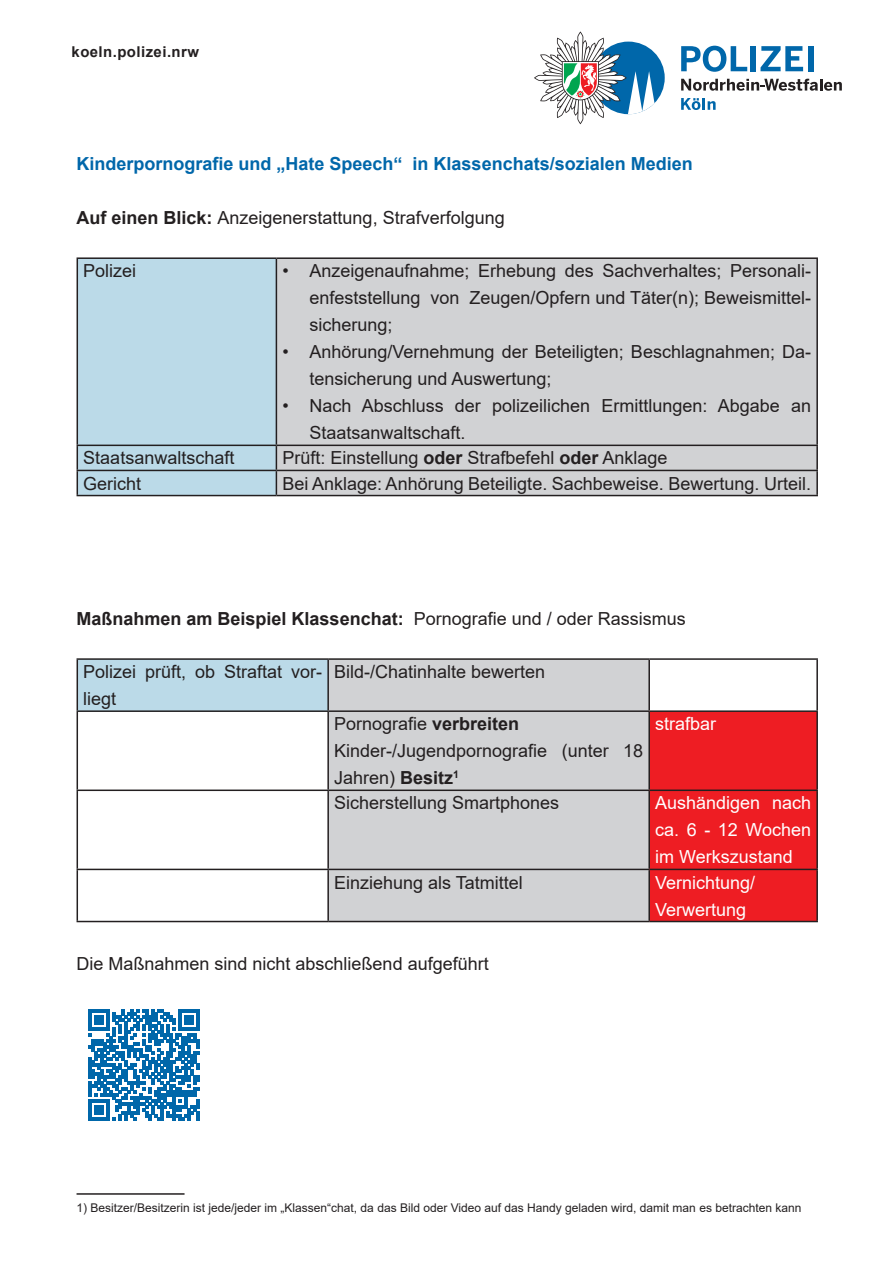
<style>
.page{position:relative;width:893px;height:1263px;background:#fff}
.page>*{position:absolute;margin:0;border:0;box-sizing:border-box;transform-origin:0 0}
.t1{font:18px/27px "Arial";color:#231f20}
.t2{font:18px/27px "Arial";color:#fff;text-align:justify}
.t3{font:700 18px "Arial";color:#0067aa}
.t4{font:700 18px "Arial";color:#231f20}
.t5{font:700 14.85px "Arial";letter-spacing:.03em;color:#231f20}
.t6{font:12px "Arial";color:#231f20}
.s1{font-weight:700}
.s2{font-weight:400}
</style>
<div class="page">
<svg style="left:681px;top:46px;width:66px;height:26px"></svg>
<div style="left:750px;top:46px;width:6px;height:25px;background:#0067aa"></div>
<svg style="left:760px;top:46px;width:43px;height:25px"></svg>
<div style="left:809px;top:46px;width:5px;height:25px;background:#0067aa"></div>
<svg style="left:681px;top:79px;width:161px;height:12px"></svg>
<svg style="left:681px;top:98px;width:35px;height:12px"></svg>
<div style="left:592px;top:42px;width:73px;height:72px;background:#0067aa;border-radius:50%"></div>
<svg style="left:534px;top:31px;width:120px;height:93px"></svg>
<div style="left:78px;top:259px;width:198px;height:236px;background:#bbdae8"></div>
<div style="left:277px;top:259px;width:539px;height:236px;background:#d1d2d4"></div>
<hr style="left:77px;top:257px;width:199px;height:2px;background:#231f20">
<hr style="left:77px;top:259px;width:1px;height:186px;background:#231f20">
<hr style="left:276px;top:257px;width:542px;height:2px;background:#231f20">
<hr style="left:276px;top:259px;width:1px;height:186px;background:#231f20">
<hr style="left:816px;top:259px;width:2px;height:186px;background:#231f20">
<hr style="left:77px;top:445px;width:199px;height:1px;background:#231f20">
<hr style="left:276px;top:445px;width:542px;height:1px;background:#231f20">
<hr style="left:816px;top:446px;width:2px;height:24px;background:#231f20">
<hr style="left:77px;top:470px;width:199px;height:1px;background:#231f20">
<svg style="left:77px;top:446px;width:1px;height:49px"></svg>
<hr style="left:276px;top:470px;width:542px;height:1px;background:#231f20">
<svg style="left:276px;top:446px;width:1px;height:49px"></svg>
<hr style="left:816px;top:471px;width:2px;height:24px;background:#231f20">
<hr style="left:77px;top:495px;width:199px;height:1px;background:#231f20">
<hr style="left:276px;top:495px;width:542px;height:1px;background:#231f20">
<div style="left:77px;top:659px;width:251px;height:52px;background:#bbdae8"></div>
<div style="left:329px;top:660px;width:319px;height:261px;background:#d1d2d4"></div>
<div style="left:650px;top:712px;width:166px;height:209px;background:#ee1d23"></div>
<hr style="left:77px;top:658px;width:251px;height:2px;background:#231f20">
<hr style="left:77px;top:660px;width:1px;height:50px;background:#231f20">
<hr style="left:328px;top:658px;width:321px;height:2px;background:#231f20">
<hr style="left:327px;top:660px;width:2px;height:50px;background:#231f20">
<hr style="left:649px;top:658px;width:169px;height:2px;background:#231f20">
<hr style="left:648px;top:660px;width:2px;height:50px;background:#231f20">
<hr style="left:816px;top:660px;width:2px;height:50px;background:#231f20">
<hr style="left:77px;top:710px;width:251px;height:2px;background:#231f20">
<hr style="left:77px;top:712px;width:1px;height:77px;background:#231f20">
<hr style="left:328px;top:710px;width:321px;height:2px;background:#231f20">
<hr style="left:327px;top:712px;width:2px;height:77px;background:#231f20">
<hr style="left:649px;top:710px;width:169px;height:2px;background:#231f20">
<hr style="left:648px;top:712px;width:2px;height:77px;background:#231f20">
<hr style="left:816px;top:712px;width:2px;height:77px;background:#231f20">
<hr style="left:77px;top:789px;width:251px;height:2px;background:#231f20">
<hr style="left:77px;top:791px;width:1px;height:78px;background:#231f20">
<hr style="left:328px;top:789px;width:321px;height:2px;background:#231f20">
<hr style="left:327px;top:791px;width:2px;height:78px;background:#231f20">
<hr style="left:649px;top:789px;width:169px;height:2px;background:#231f20">
<hr style="left:648px;top:791px;width:2px;height:78px;background:#231f20">
<hr style="left:816px;top:791px;width:2px;height:78px;background:#231f20">
<hr style="left:77px;top:869px;width:251px;height:1px;background:#231f20">
<hr style="left:77px;top:870px;width:1px;height:51px;background:#231f20">
<hr style="left:328px;top:869px;width:321px;height:1px;background:#231f20">
<hr style="left:327px;top:870px;width:2px;height:51px;background:#231f20">
<hr style="left:649px;top:869px;width:169px;height:1px;background:#231f20">
<hr style="left:648px;top:870px;width:2px;height:51px;background:#231f20">
<hr style="left:816px;top:870px;width:2px;height:51px;background:#231f20">
<hr style="left:77px;top:921px;width:251px;height:1px;background:#231f20">
<hr style="left:328px;top:921px;width:321px;height:1px;background:#231f20">
<hr style="left:649px;top:921px;width:169px;height:1px;background:#231f20">
<svg style="left:89px;top:1009px;width:111px;height:111px"></svg>
<hr style="left:77px;top:1193px;width:108px;height:2px;background:#231f20">
<p class="t5" style="left:72px;top:42px;width:129px">koeln.polizei.nrw</p>
<p class="t3" style="left:77px;top:151px;width:618px">Kinderpornografie und „Hate Speech“ in Klassenchats/sozialen Medien</p>
<p class="t1" style="left:77px;top:204px;width:430px"><span class="s1">Auf einen Blick:</span> Anzeigenerstattung, Strafverfolgung</p>
<p class="t1" style="left:83px;top:257px;width:55px">Polizei</p>
<p class="t1" style="left:309px;top:257px;width:503px;text-align:justify;text-indent:-27px">• Anzeigenaufnahme; Erhebung des Sachverhaltes; Personali&shy;enfeststellung von Zeugen/Opfern und Täter(n); Beweismittel&shy;sicherung;</p>
<p class="t1" style="left:309px;top:338px;width:503px;text-indent:-27px">• Anhörung/Vernehmung der Beteiligten; Beschlagnahmen; Da&shy;tensicherung und Auswertung;</p>
<p class="t1" style="left:309px;top:392px;width:503px;text-indent:-27px">• Nach Abschluss der polizeilichen Ermittlungen: Abgabe an<br>Staatsanwaltschaft.</p>
<p class="t1" style="left:83px;top:444px;width:153px">Staatsanwaltschaft</p>
<p class="t1" style="left:282px;top:444px;width:387px">Prüft: Einstellung <span class="s1">oder</span> Strafbefehl <span class="s1">oder</span> Anklage</p>
<p class="t1" style="left:83px;top:470px;width:60px">Gericht</p>
<p class="t1" style="left:282px;top:470px;width:530px">Bei Anklage: Anhörung Beteiligte. Sachbeweise. Bewertung. Urteil.</p>
<p class="t4" style="left:77px;top:606px;width:611px">Maßnahmen am Beispiel Klassenchat: <span class="s2">Pornografie und / oder Rassismus</span></p>
<p class="t1" style="left:83px;top:658px;width:240px">Polizei prüft, ob Straftat vor&shy;liegt</p>
<p class="t1" style="left:334px;top:658px;width:213px">Bild-/Chatinhalte bewerten</p>
<p class="t1" style="left:334px;top:710px;width:311px">Pornografie <span class="s1">verbreiten<br></span>Kinder-/Jugendpornografie (unter 18<br>Jahren) <span class="s1">Besitz</span><sup>1</sup></p>
<p class="t2" style="left:655px;top:710px;width:63px">strafbar</p>
<p class="t1" style="left:334px;top:789px;width:227px">Sicherstellung Smartphones</p>
<p class="t2" style="left:655px;top:789px;width:157px">Aushändigen nach ca. 6 - 12 Wochen im Werkszustand</p>
<p class="t1" style="left:334px;top:868px;width:190px">Einziehung als Tatmittel</p>
<p class="t2" style="left:655px;top:868px;width:102px">Vernichtung/<br>Verwertung</p>
<p class="t1" style="left:77px;top:950px;width:414px">Die Maßnahmen sind nicht abschließend aufgeführt</p>
<p class="t6" style="left:77px;top:1199px;width:726px">1) Besitzer/Besitzerin ist jede/jeder im „Klassen“chat, da das Bild oder Video auf das Handy geladen wird, damit man es betrachten kann</p>
</div>
